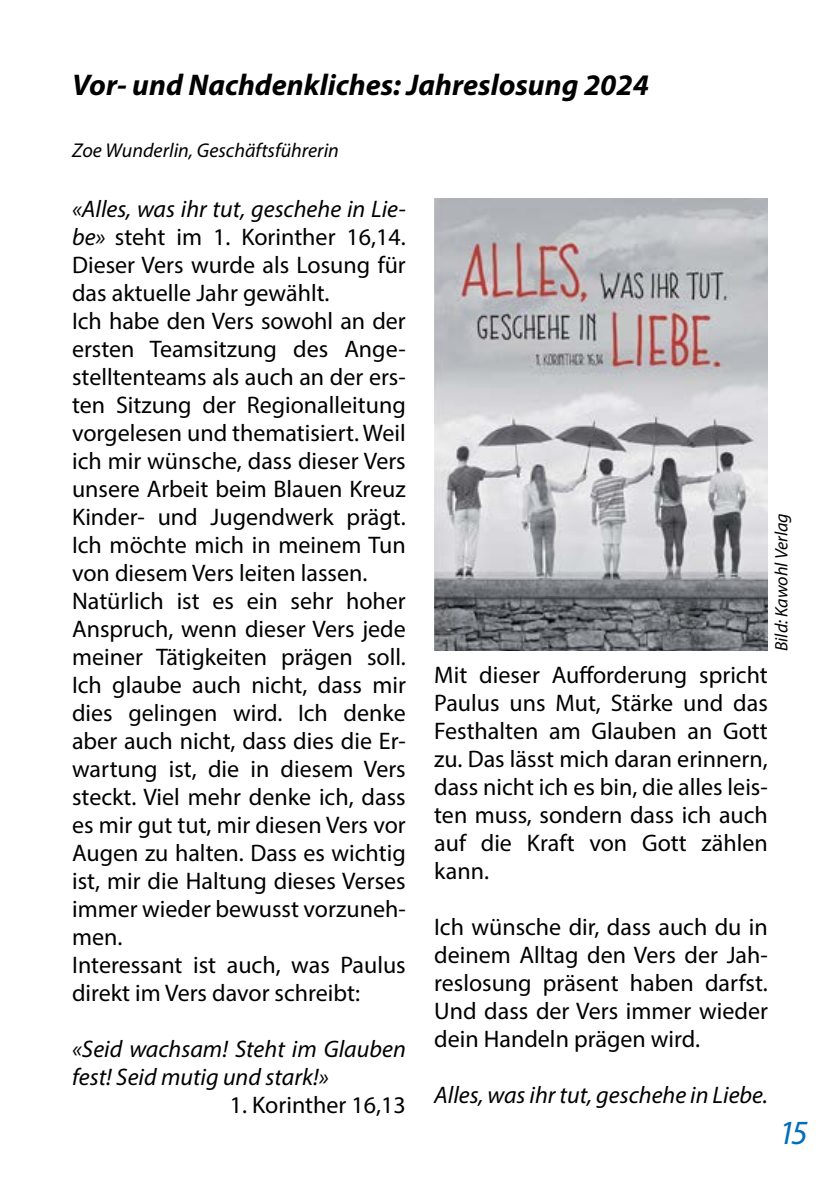
<style>
.page{position:relative;width:840px;height:1191px;background:#fff}
.page>*{position:absolute;margin:0;border:0;box-sizing:border-box;transform-origin:0 0}
.t1{font:italic 34px "Myriad Pro";color:#006fb9}
.t2{font:italic 700 30px "Myriad Pro";color:#000}
.t3{font:24px/28px "Myriad Pro";color:#000;text-align:justify}
.t4{font:italic 24px/28px "Myriad Pro";color:#000}
.t5{font:italic 20px "Myriad Pro";color:#000}
.t6{font:italic 18px "Myriad Pro";color:#000}
.s1{font-style:italic}
</style>
<div class="page">
<img style="left:434px;top:198px;width:333px;height:453px">
<p class="t2" style="left:72px;top:65px;width:578px">Vor- und Nachdenkliches: Jahreslosung 2024</p>
<p class="t5" style="left:72px;top:138px;width:268px">Zoe Wunderlin, Geschäftsführerin</p>
<p class="t3" style="left:72px;top:194px;width:335px;text-align:left"><span class="s1">«Alles, was ihr tut, geschehe in Lie&shy;be»</span> steht im 1. Korinther 16,14.<br>Dieser Vers wurde als Losung für das aktuelle Jahr gewählt.<br>Ich habe den Vers sowohl an der ersten Teamsitzung des Ange&shy;stelltenteams als auch an der ers&shy;ten Sitzung der Regionalleitung vorgelesen und thematisiert. Weil ich mir wünsche, dass dieser Vers unsere Arbeit beim Blauen Kreuz<br>Kinder- und Jugendwerk prägt.<br>Ich möchte mich in meinem Tun von diesem Vers leiten lassen.<br>Natürlich ist es ein sehr hoher<br>Anspruch, wenn dieser Vers jede meiner Tätigkeiten prägen soll.<br>Ich glaube auch nicht, dass mir dies gelingen wird. Ich denke aber auch nicht, dass dies die Er&shy;wartung ist, die in diesem Vers steckt. Viel mehr denke ich, dass es mir gut tut, mir diesen Vers vor<br>Augen zu halten. Dass es wichtig ist, mir die Haltung dieses Verses immer wieder bewusst vorzuneh&shy;men.<br>Interessant ist auch, was Paulus direkt im Vers davor schreibt:</p>
<p class="t4" style="left:72px;top:1034px;width:335px">«Seid wachsam! Steht im Glauben fest! Seid mutig und stark!»</p>
<p class="t3" style="left:230px;top:1090px;width:177px">1. Korinther 16,13</p>
<p class="t6" style="left:769px;top:651px;width:139px;rotate:-90deg">Bild: Kawohl Verlag</p>
<p class="t3" style="left:434px;top:660px;width:335px">Mit dieser Aufforderung spricht Paulus uns Mut, Stärke und das Festhalten am Glauben an Gott zu. Das lässt mich daran erinnern, dass nicht ich es bin, die alles leis&shy;ten muss, sondern dass ich auch auf die Kraft von Gott zählen kann.</p>
<p class="t3" style="left:434px;top:912px;width:335px">Ich wünsche dir, dass auch du in deinem Alltag den Vers der Jah&shy;reslosung präsent haben darfst.<br>Und dass der Vers immer wieder dein Handeln prägen wird.</p>
<p class="t4" style="left:434px;top:1080px;width:335px">Alles, was ihr tut, geschehe in Liebe.</p>
<h1 class="t1" style="left:779px;top:1112px;width:28px">15</h1>
</div>
